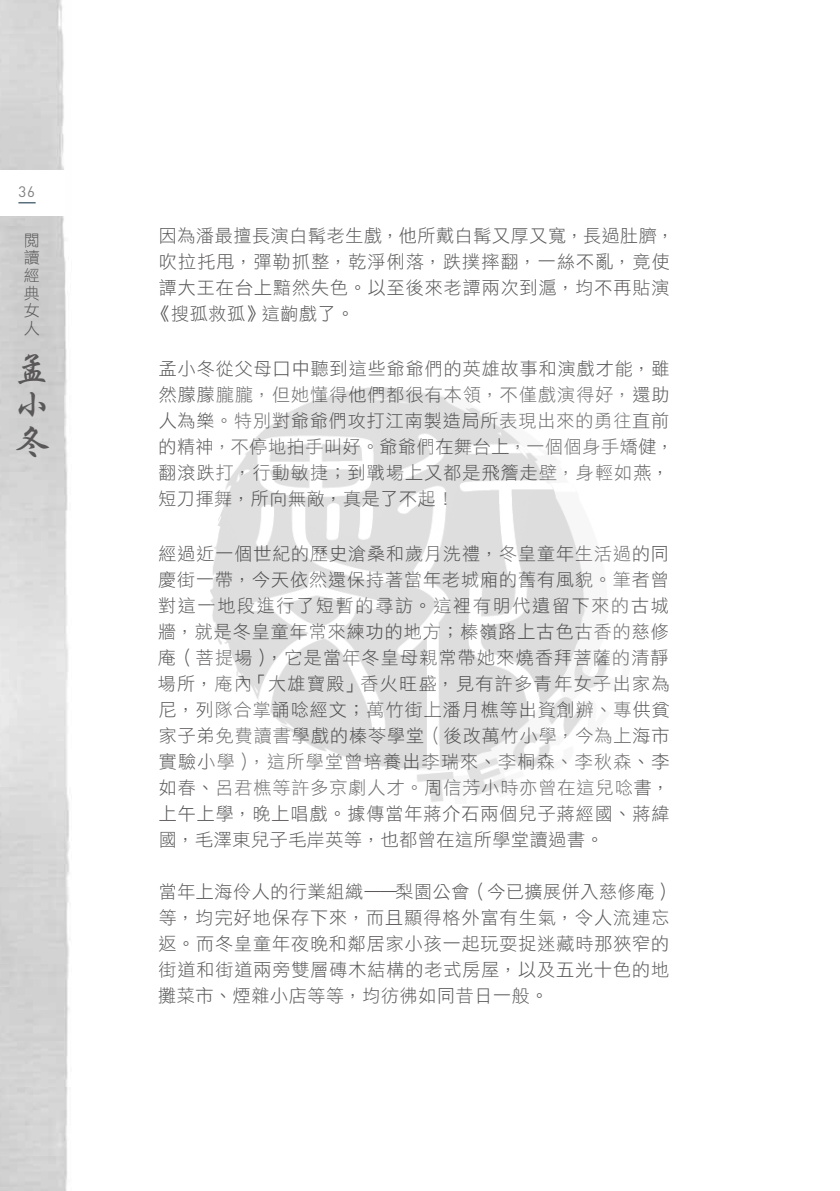
<style>
.page{position:relative;width:840px;height:1191px;background:#fff}
.page>*{position:absolute;margin:0;border:0;box-sizing:border-box;transform-origin:0 0}
.t1{font:36px/36px "Singkai EG Bold Big 5";color:#595757;text-align:justify}
.t2{font:18px/26px "DF Li Hei Std W3";letter-spacing:.055em;color:#595757}
.t3{font:18px "DF Li Hei Std W3";letter-spacing:.035em;color:#595757}
.t4{font:16px/17.6px "DF Li Hei Std W3";color:#595757;text-align:justify}
.t5{font:15px "DIN Pro";color:#807f80}
</style>
<div class="page">
<img style="left:0;top:0;width:70px;height:1191px">
<div style="left:0;top:170px;width:64px;height:45px;background:#fff"></div>
<svg style="left:18px;top:202px;width:18px;height:1px"></svg>
<img style="left:210px;top:387px;width:397px;height:415px">
<p class="t5" style="left:18px;top:181px;width:18px">36</p>
<p class="t4" style="left:24px;top:231px;width:17px">閱讀經典女人</p>
<h1 class="t1" style="left:14px;top:351px;width:37px">孟小冬</h1>
<p class="t3" style="left:159px;top:226px;width:516px">因為潘最擅長演白髯老生戲，他所戴白髯又厚又寬，長過肚臍，</p>
<p class="t2" style="left:159px;top:248px;width:512px">吹拉托甩，彈勒抓整，乾淨俐落，跌撲摔翻，一絲不亂，竟使</p>
<p class="t2" style="left:159px;top:274px;width:512px">譚大王在台上黯然失色。以至後來老譚兩次到滬，均不再貼演</p>
<p class="t3" style="left:152px;top:304px;width:204px">《搜孤救孤》這齣戲了。</p>
<p class="t2" style="left:158px;top:355px;width:516px">孟小冬從父母口中聽到這些爺爺們的英雄故事和演戲才能，雖然朦朦朧朧，但她懂得他們都很有本領，不僅戲演得好，還助人為樂。特別對爺爺們攻打江南製造局所表現出來的勇往直前的精神，不停地拍手叫好。爺爺們在舞台上，一個個身手矯健，翻滾跌打，行動敏捷；到戰場上又都是飛簷走壁，身輕如燕，短刀揮舞，所向無敵，真是了不起！</p>
<p class="t2" style="left:158px;top:540px;width:513px;text-align:justify">經過近一個世紀的歷史滄桑和歲月洗禮，冬皇童年生活過的同慶街一帶，今天依然還保持著當年老城廂的舊有風貌。筆者曾對這一地段進行了短暫的尋訪。這裡有明代遺留下來的古城牆，就是冬皇童年常來練功的地方；榛嶺路上古色古香的慈修庵（菩提場），它是當年冬皇母親常帶她來燒香拜菩薩的清靜場所，庵內「大雄寶殿」香火旺盛，見有許多青年女子出家為尼，列隊合掌誦唸經文；萬竹街上潘月樵等出資創辦、專供貧家子弟免費讀書學戲的榛苓學堂（後改萬竹小學，今為上海市實驗小學），這所學堂曾培養出李瑞來、李桐森、李秋森、李如春、呂君樵等許多京劇人才。周信芳小時亦曾在這兒唸書，上午上學，晚上唱戲。據傳當年蔣介石兩個兒子蔣經國、蔣緯國，毛澤東兒子毛岸英等，也都曾在這所學堂讀過書。</p>
<p class="t2" style="left:158px;top:878px;width:517px">當年上海伶人的行業組織——梨園公會（今已擴展併入慈修庵）等，均完好地保存下來，而且顯得格外富有生氣，令人流連忘返。而冬皇童年夜晚和鄰居家小孩一起玩耍捉迷藏時那狹窄的街道和街道兩旁雙層磚木結構的老式房屋，以及五光十色的地攤菜市、煙雜小店等等，均彷彿如同昔日一般。</p>
</div>
